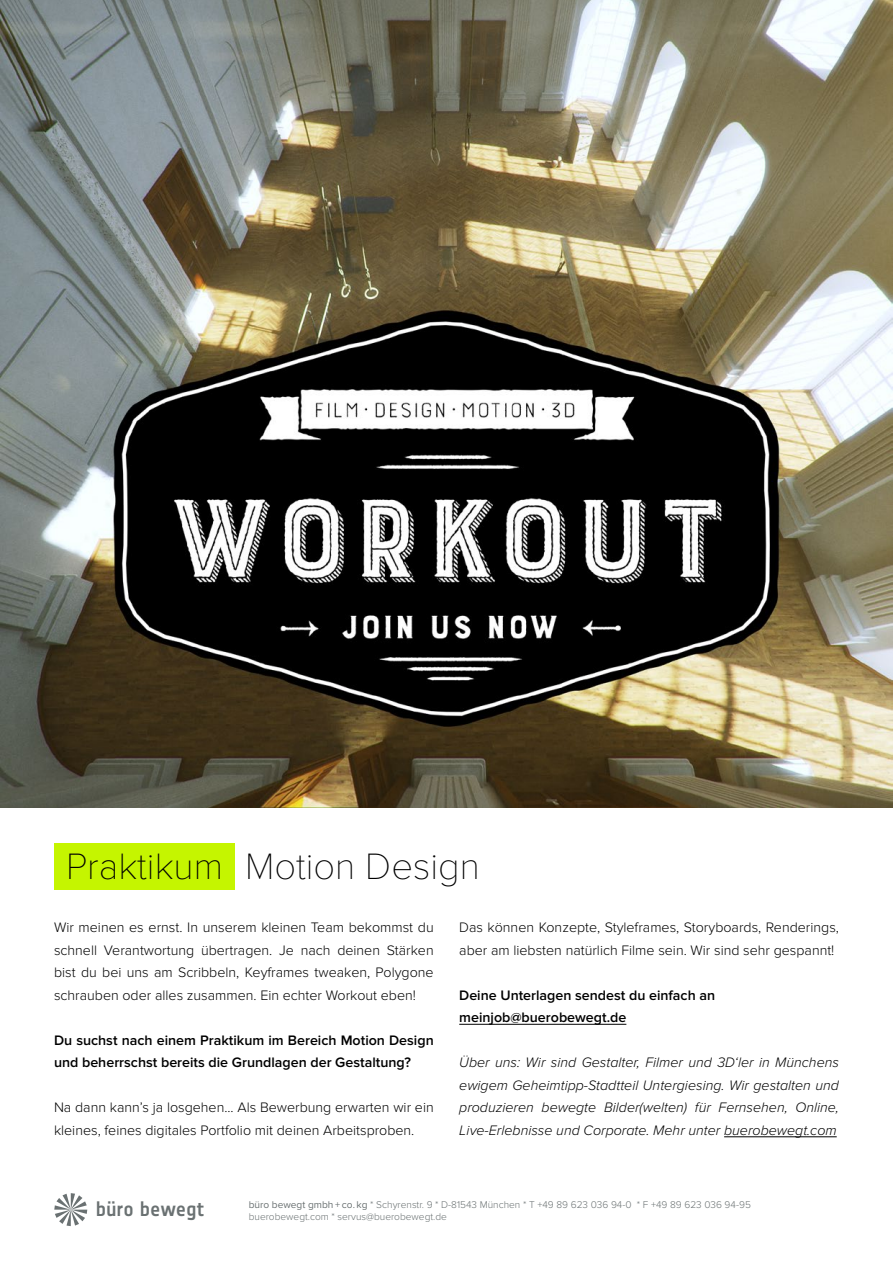
<style>
.page{position:relative;width:893px;height:1263px;background:#fff}
.page>*{position:absolute;margin:0;border:0;box-sizing:border-box;transform-origin:0 0}
.t1{font:100 38.1px "Proxima Nova T";color:#000}
.t2{font:500 20.7px "Notes";letter-spacing:-.005em;color:#6a7172}
.t3{font:500 18.75px "Notes";letter-spacing:-.005em;color:#6a7172}
.t4{font:300 14.25px/22.5px "Proxima Nova";color:#000}
.t5{font:italic 300 14.25px/22.5px "Proxima Nova";color:#000;text-align:justify}
.t6{font:600 14.25px/22.5px "Proxima Nova";color:#000}
.t7{font:300 10.2px/12.1px "Proxima Nova";color:#6a7172}
.s1{font-weight:400}
</style>
<div class="page">
<img style="left:0;top:0;width:893px;height:807px">
<hr style="left:459px;top:1024px;width:167px;height:1px;background:#000">
<hr style="left:724px;top:1136px;width:113px;height:1px;background:#000">
<div style="left:54px;top:843px;width:181px;height:46px;background:#c5f500"></div>
<svg style="left:54px;top:1193px;width:33px;height:33px"></svg>
<h1 class="t1" style="left:66px;top:845px;width:415px">Praktikum Motion Design</h1>
<p class="t4" style="left:54px;top:916px;width:381px;text-align:justify">Wir meinen es ernst. In unserem kleinen Team bekommst du schnell Verantwortung übertragen. Je nach deinen Stärken bist du bei uns am Scribbeln, Keyframes tweaken, Polygone schrauben oder alles zusammen. Ein echter Workout eben!</p>
<p class="t6" style="left:54px;top:1029px;width:381px">Du suchst nach einem Praktikum im Bereich Motion Design und beherrschst bereits die Grundlagen der Gestaltung?</p>
<p class="t4" style="left:54px;top:1096px;width:381px">Na dann kann’s ja losgehen... Als Bewerbung erwarten wir ein kleines, feines digitales Portfolio mit deinen Arbeitsproben.</p>
<p class="t4" style="left:459px;top:916px;width:381px">Das können Konzepte, Styleframes, Storyboards, Renderings, aber am liebsten natürlich Filme sein. Wir sind sehr gespannt!</p>
<p class="t6" style="left:459px;top:984px;width:257px">Deine Unterlagen sendest du einfach an meinjob@buerobewegt.de</p>
<p class="t5" style="left:459px;top:1052px;width:381px">Über uns: Wir sind Gestalter, Filmer und 3D‘ler in Münchens ewigem Geheimtipp-Stadtteil Untergiesing. Wir gestalten und produzieren bewegte Bilder(welten) für Fernsehen, Online, Live-Erlebnisse und Corporate. Mehr unter buerobewegt.com</p>
<h2 class="t2" style="left:96px;top:1198px;width:110px">büro bewegt</h2>
<p class="t7" style="left:249px;top:1198px;width:504px"><span class="s1">büro bewegt gmbh + co. kg</span> * Schyrenstr. 9 * D-81543 München * T +49 89 623 036 94-0 * F +49 89 623 036 94-95 buerobewegt.com * servus@buerobewegt.de</p>
<h3 class="t3" style="left:94px;top:1198px;width:100px">büro bewegt</h3>
</div>
